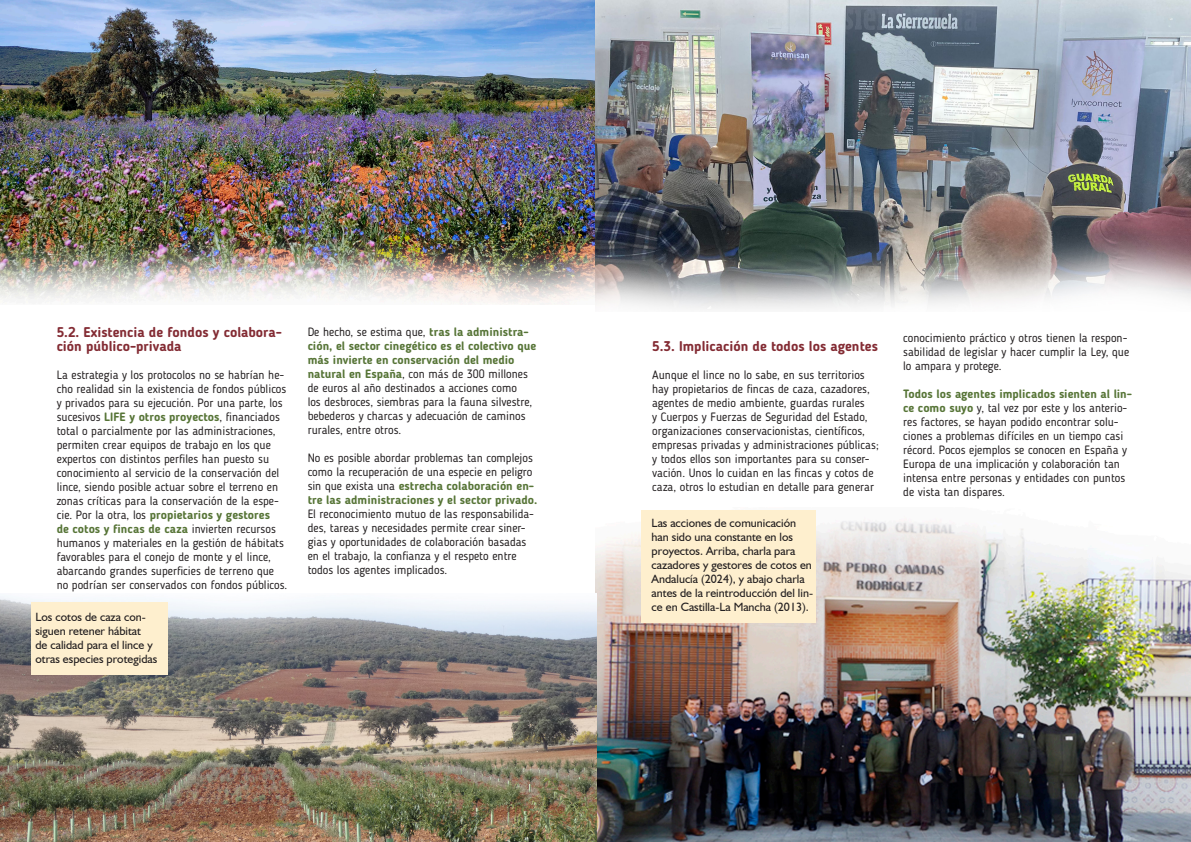
<style>
.page{position:relative;width:1191px;height:842px;background:#fff}
.page>*{position:absolute;margin:0;border:0;box-sizing:border-box;transform-origin:0 0}
.t1{font:700 14px/14px "Blogger Sans";color:#832b33}
.t2{font:12px/14px "Blogger Sans";color:#231f20}
.t3{font:12px/14px "Humanist 521 BT";color:#231f20}
.s1{font-weight:700;color:#567436}
</style>
<div class="page">
<img style="left:595px;top:521px;width:596px;height:321px">
<div style="left:641px;top:510px;width:175px;height:113px;background:#feefce"></div>
<img style="left:0;top:593px;width:596px;height:249px">
<img style="left:0;top:0;width:595px;height:304px">
<img style="left:595px;top:0;width:596px;height:310px">
<div style="left:31px;top:602px;width:136px;height:73px;background:#feefce"></div>
<p class="t1" style="left:57px;top:325px;width:227px">5.2. Existencia de fondos y colabora&shy;ción público-privada</p>
<p class="t2" style="left:57px;top:368px;width:232px">La estrategia y los protocolos no se habrían he&shy;cho realidad sin la existencia de fondos públicos y privados para su ejecución. Por una parte, los sucesivos <span class="s1">LIFE y otros proyectos</span>, financiados total o parcialmente por las administraciones, permiten crear equipos de trabajo en los que expertos con distintos perfiles han puesto su conocimiento al servicio de la conservación del lince, siendo posible actuar sobre el terreno en zonas críticas para la conservación de la espe&shy;cie. Por la otra, los <span class="s1">propietarios y gestores<br>de cotos y fincas de caza</span> invierten recursos humanos y materiales en la gestión de hábitats favorables para el conejo de monte y el lince, abarcando grandes superficies de terreno que no podrían ser conservados con fondos públicos.</p>
<p class="t3" style="left:35px;top:610px;width:123px">Los cotos de caza con&shy;siguen retener hábitat<br>de calidad para el lince y otras especies protegidas</p>
<p class="t2" style="left:308px;top:325px;width:230px">De hecho, se estima que, <span class="s1">tras la administra&shy;ción, el sector cinegético es el colectivo que más invierte en conservación del medio natural en España</span>, con más de 300 millones de euros al año destinados a acciones como<br>los desbroces, siembras para la fauna silvestre, bebederos y charcas y adecuación de caminos rurales, entre otros.</p>
<p class="t2" style="left:308px;top:451px;width:231px">No es posible abordar problemas tan complejos como la recuperación de una especie en peligro sin que exista una <span class="s1">estrecha colaboración en&shy;tre las administraciones y el sector privado.<br></span>El reconocimiento mutuo de las responsabilida&shy;des, tareas y necesidades permite crear siner&shy;gias y oportunidades de colaboración basadas en el trabajo, la confianza y el respeto entre todos los agentes implicados.</p>
<p class="t1" style="left:652px;top:339px;width:227px">5.3. Implicación de todos los agentes</p>
<p class="t2" style="left:652px;top:368px;width:228px">Aunque el lince no lo sabe, en sus territorios hay propietarios de fincas de caza, cazadores, agentes de medio ambiente, guardas rurales<br>y Cuerpos y Fuerzas de Seguridad del Estado, organizaciones conservacionistas, científicos, empresas privadas y administraciones públicas; y todos ellos son importantes para su conser&shy;vación. Unos lo cuidan en las fincas y cotos de caza, otros lo estudian en detalle para generar</p>
<p class="t3" style="left:651px;top:516px;width:163px">Las acciones de comunicación han sido una constante en los proyectos. Arriba, charla para cazadores y gestores de cotos en<br>Andalucía (2024), y abajo charla antes de la reintroducción del lin&shy;ce en Castilla-La Mancha (2013).</p>
<p class="t2" style="left:903px;top:330px;width:228px">conocimiento práctico y otros tienen la respon&shy;sabilidad de legislar y hacer cumplir la Ley, que lo ampara y protege.</p>
<p class="t2" style="left:903px;top:386px;width:230px"><span class="s1">Todos los agentes implicados sienten al lin&shy;ce como suyo</span> y, tal vez por este y los anterio&shy;res factores, se hayan podido encontrar solu&shy;ciones a problemas difíciles en un tiempo casi récord. Pocos ejemplos se conocen en España y Europa de una implicación y colaboración tan intensa entre personas y entidades con puntos de vista tan dispares.</p>
</div>
